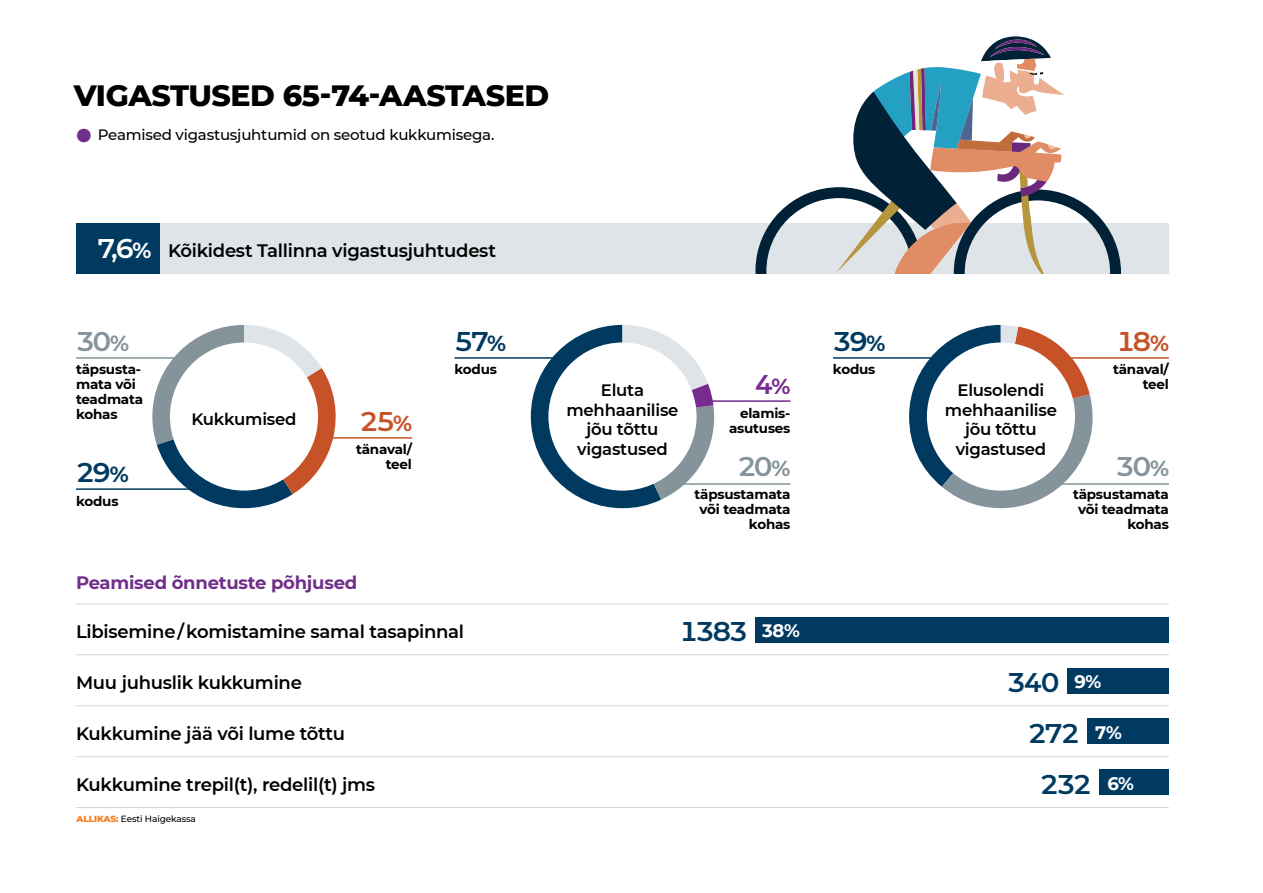
<style>
.page{position:relative;width:1263px;height:893px;background:#fff}
.page>*{position:absolute;margin:0;border:0;box-sizing:border-box;transform-origin:0 0}
.t1{font:800 30px "Montserrat";letter-spacing:-.015em;color:#000}
.t2{font:600 27px "Montserrat";letter-spacing:-.09em;color:#003a60}
.t3{font:600 27px "Montserrat";color:#85939b}
.t4{font:600 27px "Montserrat";color:#c75228}
.t5{font:600 27px "Montserrat";color:#762b90}
.t6{font:600 18px "Montserrat";letter-spacing:-.015em;color:#000}
.t7{font:700 18px "Montserrat";letter-spacing:-.015em;color:#702f8a}
.t8{font:700 18px "Montserrat";color:#fff}
.t9{font:600 16.5px/19.5px "Montserrat";letter-spacing:-.015em;color:#000;text-align:center}
.t10{font:500 15px "Montserrat";letter-spacing:-.015em;color:#000}
.t11{font:700 13.5px/15px "Montserrat";letter-spacing:-.015em;color:#000;text-align:right}
.t12{font:500 9px "Montserrat";letter-spacing:-.015em;color:#000}
.s1{font-family:"Core Sans N";font-weight:700;color:#702f8a}
.s2{font-size:27px;color:#fff}
.s3{font-weight:700;font-size:21.6px;color:#fff}
.s4{font-weight:700;font-size:21.6px}
.s5{font-weight:800;color:#f47b20}
.s6{font-weight:700;font-size:18px;color:#fff}
</style>
<div class="page">
<div style="left:76px;top:223px;width:1093px;height:51px;background:#dfe4e8"></div>
<svg style="left:152px;top:325px;width:184px;height:184px"></svg>
<svg style="left:531px;top:325px;width:184px;height:183px"></svg>
<svg style="left:909px;top:325px;width:184px;height:184px"></svg>
<div style="left:76px;top:223px;width:83px;height:51px;background:#003a60"></div>
<div style="left:755px;top:617px;width:414px;height:25px;background:#003a60"></div>
<div style="left:1067px;top:668px;width:102px;height:25px;background:#003a60"></div>
<div style="left:1087px;top:719px;width:82px;height:25px;background:#003a60"></div>
<div style="left:1099px;top:769px;width:70px;height:26px;background:#003a60"></div>
<div style="left:927px;top:342px;width:148px;height:149px;background:#fff;border-radius:50%"></div>
<div style="left:548px;top:342px;width:148px;height:149px;background:#fff;border-radius:50%"></div>
<div style="left:170px;top:342px;width:148px;height:149px;background:#fff;border-radius:50%"></div>
<hr style="left:76px;top:603px;width:1093px;height:1px;background:#ced8de">
<hr style="left:76px;top:654px;width:1093px;height:1px;background:#ced8de">
<hr style="left:76px;top:705px;width:1093px;height:1px;background:#ced8de">
<hr style="left:76px;top:756px;width:1093px;height:1px;background:#ced8de">
<hr style="left:76px;top:807px;width:1093px;height:1px;background:#ced8de">
<hr style="left:76px;top:357px;width:110px;height:2px;background:#85939b">
<hr style="left:454px;top:357px;width:111px;height:2px;background:#003a60">
<hr style="left:833px;top:357px;width:110px;height:2px;background:#003a60">
<hr style="left:1059px;top:357px;width:110px;height:2px;background:#c75228">
<hr style="left:701px;top:400px;width:89px;height:2px;background:#762b90">
<hr style="left:676px;top:483px;width:114px;height:2px;background:#85939b">
<hr style="left:1054px;top:483px;width:115px;height:2px;background:#85939b">
<hr style="left:76px;top:488px;width:123px;height:2px;background:#003a60">
<hr style="left:324px;top:437px;width:88px;height:2px;background:#c75228">
<svg style="left:755px;top:36px;width:366px;height:238px"></svg>
<h1 class="t1" style="left:74px;top:73px;width:477px">VIGASTUSED 65-74-AASTASED</h1>
<p class="t10" style="left:77px;top:124px;width:419px"><span class="s1">●</span> Peamised vigastusjuhtumid on seotud kukkumisega.</p>
<p class="t6" style="left:97px;top:238px;width:400px"><span class="s2">7,6</span><span class="s3">%</span> Kõikidest Tallinna vigastusjuhtudest</p>
<h2 class="t3" style="left:76px;top:322px;width:55px">30<span class="s4">%</span></h2>
<p class="t11" style="left:76px;top:361px;width:69px;text-align:left">täpsusta&shy;mata või teadmata kohas</p>
<h2 class="t2" style="left:76px;top:453px;width:54px">29<span class="s4">%</span></h2>
<p class="t11" style="left:76px;top:493px;width:44px">kodus</p>
<p class="t9" style="left:191px;top:409px;width:107px">Kukkumised</p>
<h2 class="t4" style="left:360px;top:402px;width:54px">25<span class="s4">%</span></h2>
<p class="t11" style="left:356px;top:441px;width:57px">tänaval/ teel</p>
<p class="t7" style="left:76px;top:570px;width:283px">Peamised õnnetuste põhjused</p>
<h2 class="t2" style="left:454px;top:322px;width:53px">57<span class="s4">%</span></h2>
<p class="t11" style="left:454px;top:361px;width:44px">kodus</p>
<p class="t6" style="left:76px;top:619px;width:390px">Libisemine / komistamine samal tasapinnal</p>
<p class="t6" style="left:76px;top:670px;width:227px">Muu juhuslik kukkumine</p>
<p class="t6" style="left:76px;top:721px;width:270px">Kukkumine jää või lume tõttu</p>
<p class="t6" style="left:76px;top:772px;width:301px">Kukkumine trepil(t), redelil(t) jms</p>
<p class="t12" style="left:77px;top:813px;width:121px"><span class="s5">ALLIKAS:</span> Eesti Haigekassa</p>
<h2 class="t2" style="left:833px;top:322px;width:54px">39<span class="s4">%</span></h2>
<p class="t11" style="left:833px;top:361px;width:44px">kodus</p>
<h2 class="t5" style="left:755px;top:366px;width:37px">4<span class="s4">%</span></h2>
<p class="t11" style="left:729px;top:405px;width:63px">elamis&shy;asutuses</p>
<p class="t9" style="left:566px;top:380px;width:114px">Eluta mehhaanilise jõu tõttu vigastused</p>
<p class="t9" style="left:945px;top:380px;width:114px">Elusolendi mehhaanilise jõu tõttu vigastused</p>
<h2 class="t3" style="left:738px;top:447px;width:54px">20<span class="s4">%</span></h2>
<p class="t11" style="left:694px;top:486px;width:97px">täpsustamata või teadmata kohas</p>
<h2 class="t4" style="left:1116px;top:322px;width:54px">18<span class="s4">%</span></h2>
<p class="t11" style="left:1113px;top:361px;width:57px">tänaval/ teel</p>
<h2 class="t3" style="left:1116px;top:447px;width:55px">30<span class="s4">%</span></h2>
<p class="t11" style="left:1073px;top:486px;width:97px">täpsustamata või teadmata kohas</p>
<h2 class="t2" style="left:679px;top:612px;width:122px">1383 <span class="s6">38%</span></h2>
<h2 class="t2" style="left:1007px;top:663px;width:54px">340</h2>
<h2 class="t2" style="left:1028px;top:714px;width:53px">272</h2>
<h2 class="t2" style="left:1040px;top:765px;width:53px">232</h2>
<p class="t8" style="left:1074px;top:668px;width:28px">9%</p>
<p class="t8" style="left:1095px;top:719px;width:28px">7%</p>
<p class="t8" style="left:1107px;top:770px;width:28px">6%</p>
</div>
